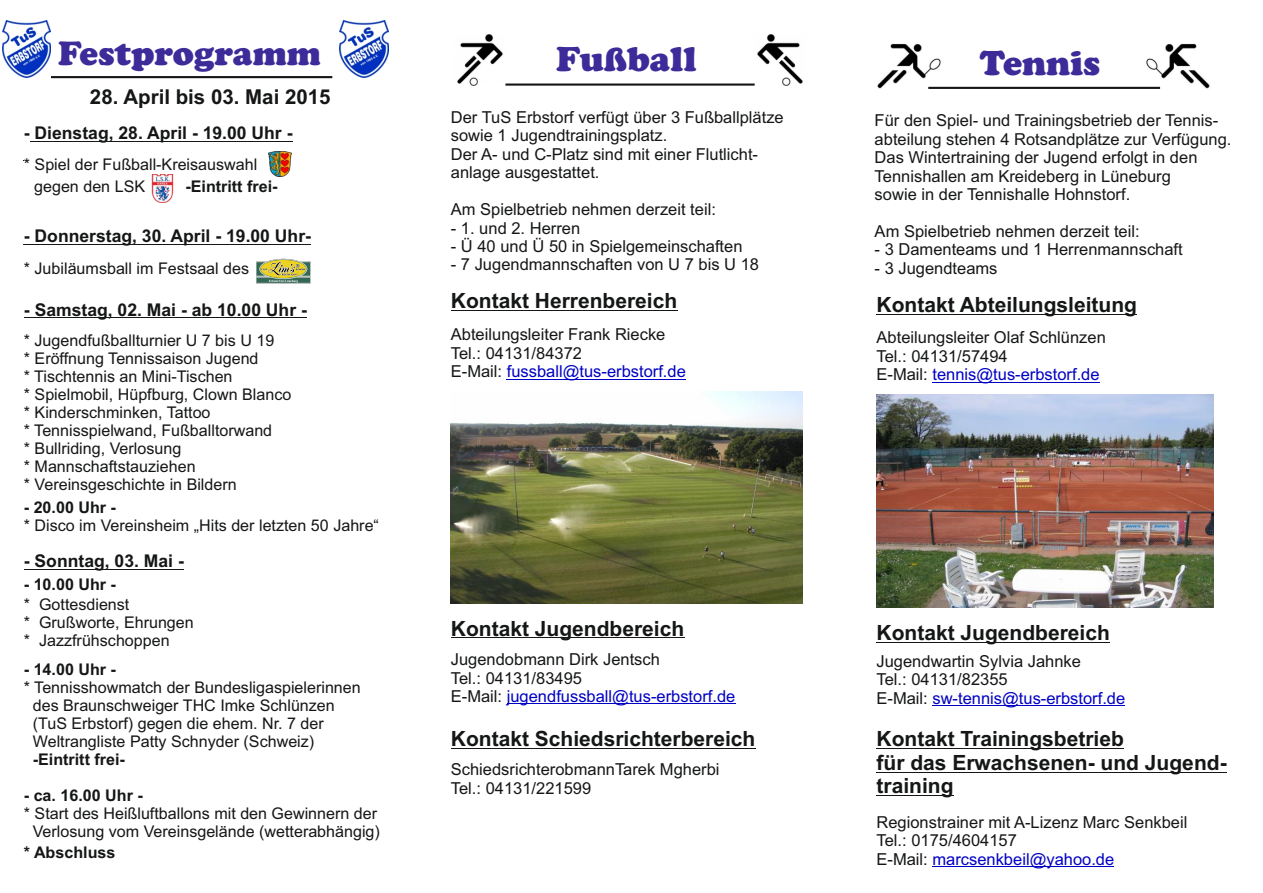
<style>
.page{position:relative;width:1263px;height:893px;background:#fff}
.page>*{position:absolute;margin:0;border:0;box-sizing:border-box;transform-origin:0 0}
.t1{font:900 36px "Cooper";color:#3c2b99}
.t2{font:900 35.1px "Cooper";color:#3c2b99}
.t3{font:700 21px/23.4px "Arial";color:#151616}
.t4{font:700 20.55px "Arial";color:#151616}
.t5{font:700 17.55px "Arial";color:#151616}
.t6{font:16.5px/18.5px "Arial";color:#151616}
.t7{font:16.05px/18px "Arial";color:#151616}
.t8{font:700 16.05px "Arial";color:#151616}
.s1{color:#0000c4}
</style>
<div class="page">
<img style="left:876px;top:394px;width:337px;height:213px">
<img style="left:1143px;top:43px;width:67px;height:46px">
<img style="left:877px;top:43px;width:67px;height:46px">
<hr style="left:928px;top:87px;width:232px;height:2px;background:#151616">
<hr style="left:876px;top:314px;width:261px;height:1px;background:#151616">
<hr style="left:932px;top:382px;width:168px;height:1px;background:#0000c4">
<hr style="left:876px;top:642px;width:234px;height:1px;background:#151616">
<hr style="left:932px;top:705px;width:193px;height:1px;background:#0000c4">
<hr style="left:876px;top:748px;width:248px;height:1px;background:#151616">
<hr style="left:876px;top:772px;width:350px;height:1px;background:#151616">
<hr style="left:876px;top:795px;width:77px;height:1px;background:#151616">
<hr style="left:932px;top:866px;width:182px;height:1px;background:#0000c4">
<img style="left:451px;top:391px;width:351px;height:213px">
<img style="left:457px;top:35px;width:46px;height:51px">
<img style="left:754px;top:35px;width:49px;height:51px">
<hr style="left:505px;top:84px;width:250px;height:2px;background:#151616">
<hr style="left:451px;top:310px;width:226px;height:1px;background:#151616">
<hr style="left:507px;top:379px;width:179px;height:1px;background:#0000c4">
<hr style="left:451px;top:637px;width:233px;height:1px;background:#151616">
<hr style="left:507px;top:704px;width:228px;height:1px;background:#0000c4">
<hr style="left:451px;top:748px;width:304px;height:1px;background:#151616">
<hr style="left:30px;top:141px;width:262px;height:1px;background:#151616">
<img style="left:269px;top:152px;width:23px;height:25px">
<img style="left:151px;top:174px;width:23px;height:29px">
<hr style="left:24px;top:244px;width:287px;height:1px;background:#151616">
<hr style="left:24px;top:317px;width:282px;height:1px;background:#151616">
<hr style="left:24px;top:569px;width:160px;height:1px;background:#151616">
<hr style="left:51px;top:76px;width:281px;height:2px;background:#151616">
<img style="left:256px;top:258px;width:55px;height:26px">
<img style="left:340px;top:20px;width:48px;height:57px">
<img style="left:2px;top:20px;width:49px;height:57px">
<h2 class="t2" style="left:58px;top:41px;width:264px">Festprogramm</h2>
<p class="t4" style="left:90px;top:89px;width:242px">28. April bis 03. Mai 2015</p>
<p class="t5" style="left:24px;top:127px;width:270px">- Dienstag, 28. April - 19.00 Uhr -</p>
<p class="t7" style="left:24px;top:157px;width:235px">* Spiel der Fußball-Kreisauswahl</p>
<p class="t7" style="left:34px;top:179px;width:112px">gegen den LSK</p>
<p class="t8" style="left:185px;top:180px;width:94px">-Eintritt frei-</p>
<p class="t5" style="left:24px;top:230px;width:289px">- Donnerstag, 30. April - 19.00 Uhr-</p>
<p class="t7" style="left:24px;top:261px;width:227px">* Jubiläumsball im Festsaal des</p>
<p class="t5" style="left:24px;top:303px;width:284px">- Samstag, 02. Mai - ab 10.00 Uhr -</p>
<p class="t7" style="left:24px;top:333px;width:269px">* Jugendfußballturnier U 7 bis U 19<br>* Eröffnung Tennissaison Jugend<br>* Tischtennis an Mini-Tischen<br>* Spielmobil, Hüpfburg, Clown Blanco * Kinderschminken, Tattoo<br>* Tennisspielwand, Fußballtorwand<br>* Bullriding, Verlosung<br>* Mannschaftstauziehen<br>* Vereinsgeschichte in Bildern</p>
<p class="t8" style="left:24px;top:501px;width:94px">- 20.00 Uhr -</p>
<p class="t7" style="left:24px;top:518px;width:357px">* Disco im Vereinsheim „Hits der letzten 50 Jahre“</p>
<p class="t5" style="left:24px;top:554px;width:161px">- Sonntag, 03. Mai -</p>
<p class="t7" style="left:24px;top:597px;width:171px">* Gottesdienst<br>* Grußworte, Ehrungen * Jazzfrühschoppen</p>
<p class="t8" style="left:24px;top:663px;width:94px">- 14.00 Uhr -</p>
<p class="t7" style="left:33px;top:680px;width:329px;text-indent:-9px">* Tennisshowmatch der Bundesligaspielerinnen des Braunschweiger THC Imke Schlünzen (TuS Erbstorf) gegen die ehem. Nr. 7 der Weltrangliste Patty Schnyder (Schweiz)</p>
<p class="t8" style="left:33px;top:753px;width:94px">-Eintritt frei-</p>
<p class="t8" style="left:24px;top:789px;width:120px">- ca. 16.00 Uhr -</p>
<p class="t7" style="left:24px;top:805px;width:358px;text-align:center">* Start des Heißluftballons mit den Gewinnern der<br>Verlosung vom Vereinsgelände (wetterabhängig)</p>
<p class="t8" style="left:24px;top:847px;width:93px">* Abschluss</p>
<p class="t8" style="left:24px;top:578px;width:94px">- 10.00 Uhr -</p>
<h1 class="t1" style="left:556px;top:47px;width:142px">Fußball</h1>
<p class="t6" style="left:451px;top:109px;width:334px">Der TuS Erbstorf verfügt über 3 Fußballplätze sowie 1 Jugendtrainingsplatz.<br>Der A- und C-Platz sind mit einer Flutlicht&shy;anlage ausgestattet.</p>
<p class="t6" style="left:451px;top:202px;width:267px">Am Spielbetrieb nehmen derzeit teil:</p>
<p class="t6" style="left:451px;top:220px;width:131px">- 1. und 2. Herren</p>
<p class="t6" style="left:451px;top:238px;width:293px">- Ü 40 und Ü 50 in Spielgemeinschaften</p>
<p class="t6" style="left:451px;top:257px;width:310px">- 7 Jugendmannschaften von U 7 bis U 18</p>
<p class="t3" style="left:451px;top:291px;width:228px">Kontakt Herrenbereich</p>
<p class="t6" style="left:451px;top:327px;width:236px">Abteilungsleiter Frank Riecke<br>Tel.: 04131/84372<br>E-Mail: <span class="s1">fussball@tus-erbstorf.de</span></p>
<p class="t3" style="left:451px;top:618px;width:235px">Kontakt Jugendbereich</p>
<p class="t6" style="left:451px;top:652px;width:286px">Jugendobmann Dirk Jentsch<br>Tel.: 04131/83495<br>E-Mail: <span class="s1">jugendfussball@tus-erbstorf.de</span></p>
<p class="t3" style="left:451px;top:729px;width:306px">Kontakt Schiedsrichterbereich</p>
<p class="t6" style="left:451px;top:762px;width:270px">SchiedsrichterobmannTarek Mgherbi<br>Tel.: 04131/221599</p>
<h1 class="t1" style="left:980px;top:50px;width:122px">Tennis</h1>
<p class="t6" style="left:875px;top:113px;width:358px">Für den Spiel- und Trainingsbetrieb der Tennis&shy;abteilung stehen 4 Rotsandplätze zur Verfügung.<br>Das Wintertraining der Jugend erfolgt in den Tennishallen am Kreideberg in Lüneburg<br>sowie in der Tennishalle Hohnstorf.</p>
<p class="t6" style="left:875px;top:223px;width:267px">Am Spielbetrieb nehmen derzeit teil:</p>
<p class="t6" style="left:875px;top:242px;width:310px">- 3 Damenteams und 1 Herrenmannschaft</p>
<p class="t6" style="left:875px;top:260px;width:124px">- 3 Jugendteams</p>
<p class="t3" style="left:876px;top:295px;width:262px">Kontakt Abteilungsleitung</p>
<p class="t6" style="left:876px;top:330px;width:231px">Abteilungsleiter Olaf Schlünzen<br>Tel.: 04131/57494<br>E-Mail: <span class="s1">tennis@tus-erbstorf.de</span></p>
<p class="t3" style="left:876px;top:623px;width:235px">Kontakt Jugendbereich</p>
<p class="t6" style="left:876px;top:653px;width:250px">Jugendwartin Sylvia Jahnke<br>Tel.: 04131/82355<br>E-Mail: <span class="s1">sw-tennis@tus-erbstorf.de</span></p>
<p class="t3" style="left:876px;top:729px;width:352px">Kontakt Trainingsbetrieb<br>für das Erwachsenen- und Jugend&shy;training</p>
<p class="t6" style="left:876px;top:814px;width:312px">Regionstrainer mit A-Lizenz Marc Senkbeil<br>Tel.: 0175/4604157<br>E-Mail: <span class="s1">marcsenkbeil@yahoo.de</span></p>
</div>
